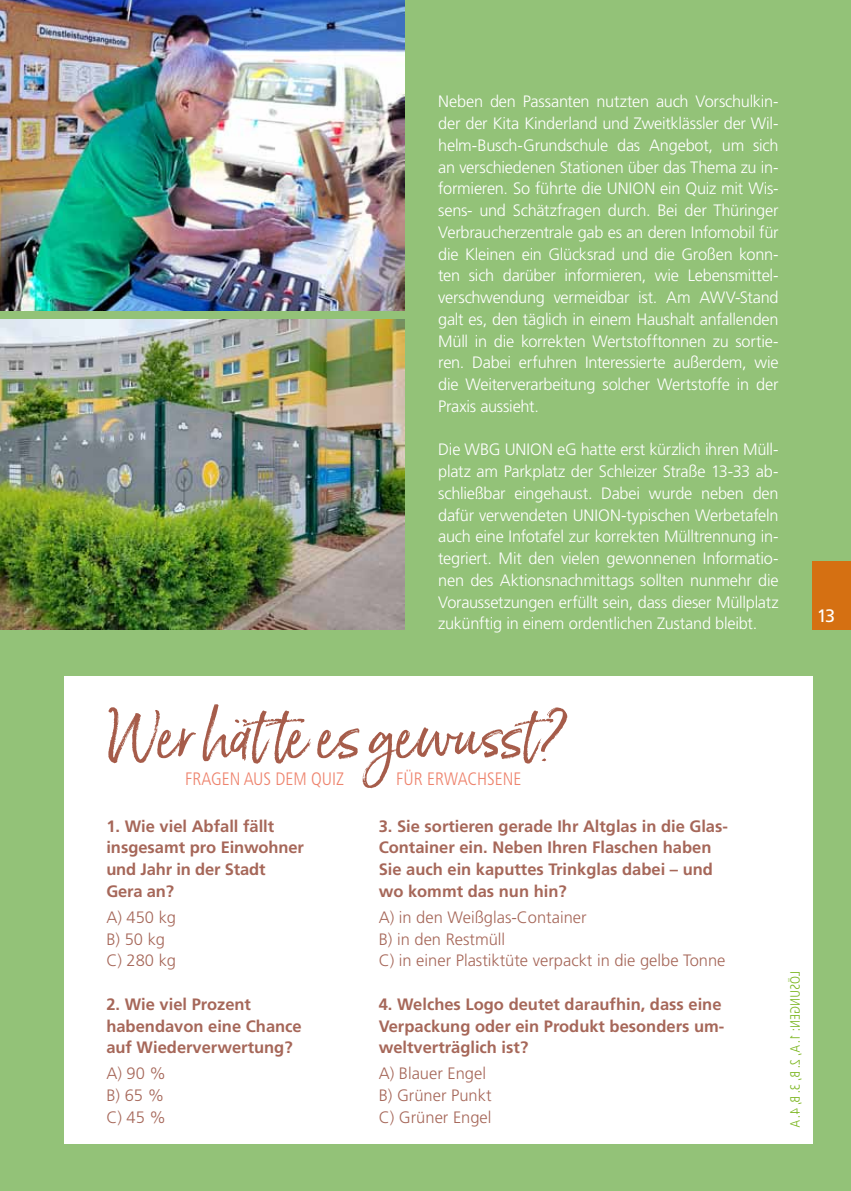
<style>
.page{position:relative;width:851px;height:1191px;background:#fff}
.page>*{position:absolute;margin:0;border:0;box-sizing:border-box;transform-origin:0 0}
.t1{font:60px "Born Ready";color:#a65c4a}
.t2{font:300 condensed 18px "Frutiger";color:#ee836d}
.t3{font:18px "Frutiger";color:#fff}
.t4{font:300 16.5px/21.8px "Frutiger";letter-spacing:-.015em;color:#fff;text-align:justify}
.t5{font:700 16.5px/21.8px "Frutiger";color:#a66759}
.t6{font:300 16.5px/21.8px "Frutiger";color:#a66759}
</style>
<div class="page">
<div style="left:0;top:0;width:850px;height:1191px;background:#93c278"></div>
<img style="left:0;top:0;width:404px;height:310px">
<img style="left:0;top:319px;width:404px;height:310px">
<div style="left:64px;top:676px;width:748px;height:468px;background:#fff"></div>
<div style="left:812px;top:561px;width:38px;height:68px;background:#d57012"></div>
<p class="t4" style="left:438px;top:91px;width:342px">Neben den Passanten nutzten auch Vorschulkin&shy;der der Kita Kinderland und Zweitklässler der Wil&shy;helm-Busch-Grundschule das Angebot, um sich an verschiedenen Stationen über das Thema zu in&shy;formieren. So führte die UNION ein Quiz mit Wis&shy;sens- und Schätzfragen durch. Bei der Thüringer Verbraucherzentrale gab es an deren Infomobil für die Kleinen ein Glücksrad und die Großen konn&shy;ten sich darüber informieren, wie Lebensmittel&shy;verschwendung vermeidbar ist. Am AWV-Stand galt es, den täglich in einem Haushalt anfallenden Müll in die korrekten Wertstofftonnen zu sortie&shy;ren. Dabei erfuhren Interessierte außerdem, wie die Weiterverarbeitung solcher Wertstoffe in der Praxis aussieht.</p>
<p class="t4" style="left:438px;top:439px;width:342px">Die WBG UNION eG hatte erst kürzlich ihren Müll&shy;platz am Parkplatz der Schleizer Straße 13-33 ab&shy;schließbar eingehaust. Dabei wurde neben den dafür verwendeten UNION-typischen Werbetafeln auch eine Infotafel zur korrekten Mülltrennung in&shy;tegriert. Mit den vielen gewonnenen Informatio&shy;nen des Aktionsnachmittags sollten nunmehr die Voraussetzungen erfüllt sein, dass dieser Müllplatz zukünftig in einem ordentlichen Zustand bleibt.</p>
<h1 class="t1" style="left:106px;top:700px;width:463px">Wer hät te es gewusst?</h1>
<p class="t2" style="left:185px;top:768px;width:160px">FRAGEN AUS DEM QUIZ</p>
<p class="t2" style="left:396px;top:768px;width:127px">FÜR ERWACHSENE</p>
<p class="t5" style="left:378px;top:815px;width:351px">3. Sie sortieren gerade Ihr Altglas in die Glas-Container ein. Neben Ihren Flaschen haben Sie auch ein kaputtes Trinkglas dabei – und wo kommt das nun hin?</p>
<p class="t6" style="left:378px;top:906px;width:348px">A) in den Weißglas-Container<br>B) in den Restmüll<br>C) in einer Plastiktüte verpackt in die gelbe Tonne</p>
<p class="t5" style="left:378px;top:993px;width:347px">4. Welches Logo deutet daraufhin, dass eine<br>Verpackung oder ein Produkt besonders um&shy;weltverträglich ist?</p>
<p class="t6" style="left:378px;top:1062px;width:114px">A) Blauer Engel<br>B) Grüner Punkt<br>C) Grüner Engel</p>
<p class="t5" style="left:106px;top:815px;width:199px">1. Wie viel Abfall fällt insgesamt pro Einwohner und Jahr in der Stadt<br>Gera an?</p>
<p class="t6" style="left:106px;top:906px;width:71px">A) 450 kg<br>B) 50 kg<br>C) 280 kg</p>
<p class="t5" style="left:106px;top:993px;width:197px">2. Wie viel Prozent habendavon eine Chance auf Wiederverwertung?</p>
<p class="t6" style="left:106px;top:1062px;width:61px;text-align:justify">A) 90 % B) 65 % C) 45 %</p>
<p class="t3" style="left:816px;top:605px;width:20px">13</p>
</div>
